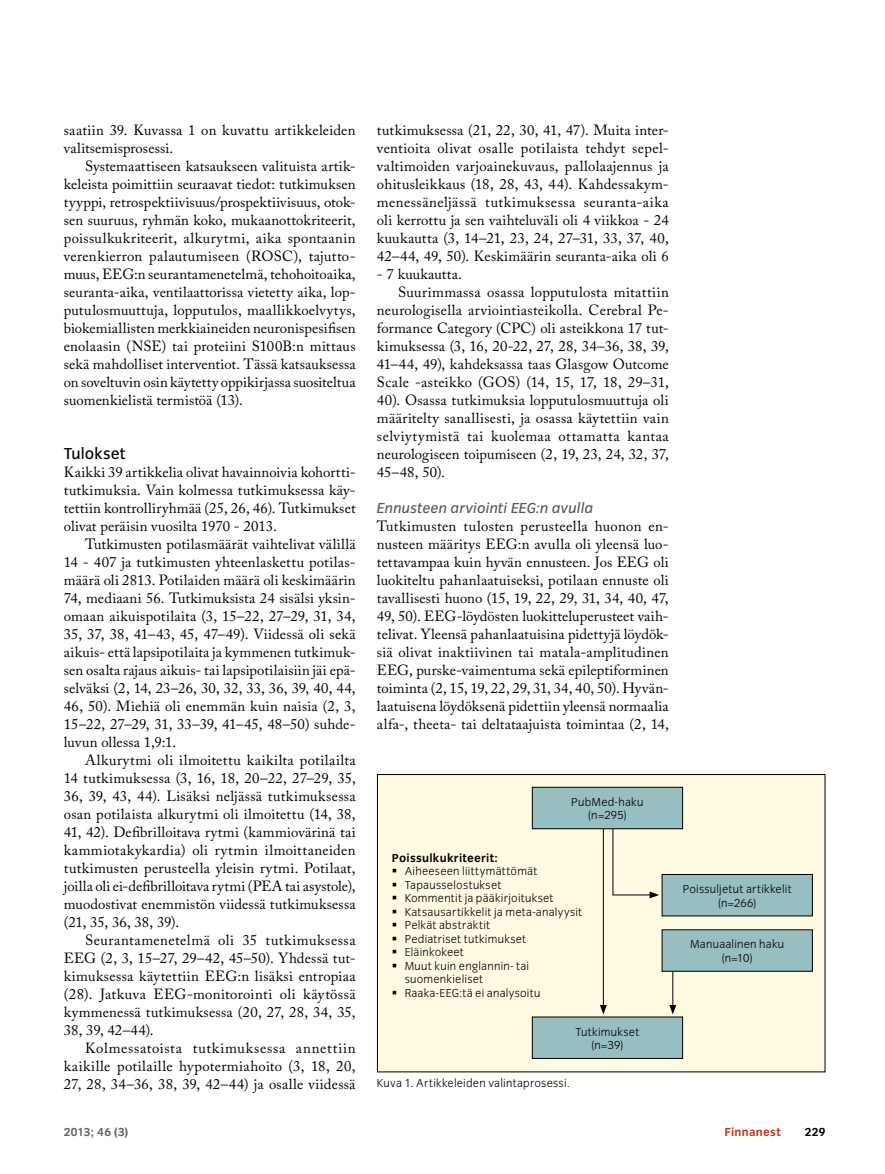
<style>
.page{position:relative;width:885px;height:1174px;background:#fff}
.page>*{position:absolute;margin:0;border:0;box-sizing:border-box;transform-origin:0 0}
.t1{font:16.5px "Congress Sans";letter-spacing:.005em;color:#000}
.t2{font:italic 15px "Congress Sans";letter-spacing:.01em;color:#58585a}
.t3{font:14.7px/18px "Adobe Caslon Pro";letter-spacing:.015em;color:#000;text-align:justify}
.t4{font:14.7px "Adobe Caslon Pro";letter-spacing:.035em;color:#000}
.t5{font:300 12px/13.5px "Congress Sans";letter-spacing:.02em;color:#000;text-align:center}
.t6{font:700 12px "Congress Sans";letter-spacing:.025em;color:#000}
.t7{font:700 12px "Congress Sans";letter-spacing:.015em;color:#646463}
.t8{font:700 12px "Congress Sans";color:#be381c}
</style>
<div class="page">
<div style="left:377px;top:774px;width:448px;height:297px;background:#fffbe3"></div>
<div style="left:377px;top:774px;width:448px;height:298px;border:1px solid #000"></div>
<hr style="left:603px;top:814px;width:1px;height:193px;background:#000">
<svg style="left:600px;top:1005px;width:6px;height:9px"></svg>
<hr style="left:672px;top:958px;width:1px;height:49px;background:#000">
<svg style="left:669px;top:1005px;width:7px;height:9px"></svg>
<svg style="left:612px;top:829px;width:47px;height:69px"></svg>
<div style="left:532px;top:787px;width:150px;height:41px;background:#97bec0"></div>
<div style="left:532px;top:787px;width:151px;height:42px;border:1px solid #000"></div>
<div style="left:532px;top:1017px;width:150px;height:41px;background:#97bec0"></div>
<div style="left:662px;top:874px;width:150px;height:42px;background:#97bec0"></div>
<div style="left:661px;top:874px;width:151px;height:42px;border:1px solid #000"></div>
<div style="left:662px;top:929px;width:150px;height:42px;background:#97bec0"></div>
<p class="t3" style="left:64px;top:121px;width:293px">saatiin 39. Kuvassa 1 on kuvattu artikkeleiden valitsemisprosessi.</p>
<p class="t3" style="left:64px;top:157px;width:293px;text-indent:21px">Systemaattiseen katsaukseen valituista artik&shy;keleista poimittiin seuraavat tiedot: tutkimuksen tyyppi, retrospektiivisuus/prospektiivisuus, otok&shy;sen suuruus, ryhmän koko, mukaanottokriteerit, poissulkukriteerit, alkurytmi, aika spontaanin verenkierron palautumiseen (ROSC), tajutto&shy;muus, EEG:n seurantamenetelmä, tehohoitoaika, seuranta-aika, ventilaattorissa vietetty aika, lop&shy;putulosmuuttuja, lopputulos, maallikkoelvytys, biokemiallisten merkkiaineiden neuronispesifisen enolaasin (NSE) tai proteiini S100B:n mittaus sekä mahdolliset interventiot. Tässä katsauksessa on soveltuvin osin käytetty oppikirjassa suositeltua suomenkielistä termistöä (13).</p>
<p class="t1" style="left:64px;top:444px;width:63px">Tulokset</p>
<p class="t3" style="left:64px;top:463px;width:293px">Kaikki 39 artikkelia olivat havainnoivia kohortti&shy;tutkimuksia. Vain kolmessa tutkimuksessa käy&shy;tettiin kontrolliryhmää (25, 26, 46). Tutkimukset olivat peräisin vuosilta 1970 - 2013.</p>
<p class="t3" style="left:64px;top:535px;width:293px;text-indent:21px">Tutkimusten potilasmäärät vaihtelivat välillä 14 - 407 ja tutkimusten yhteenlaskettu potilas&shy;määrä oli 2813. Potilaiden määrä oli keskimäärin 74, mediaani 56. Tutkimuksista 24 sisälsi yksin&shy;omaan aikuispotilaita (3, 15–22, 27–29, 31, 34, 35, 37, 38, 41–43, 45, 47–49). Viidessä oli sekä aikuis- että lapsipotilaita ja kymmenen tutkimuk&shy;sen osalta rajaus aikuis- tai lapsipotilaisiin jäi epä&shy;selväksi (2, 14, 23–26, 30, 32, 33, 36, 39, 40, 44, 46, 50). Miehiä oli enemmän kuin naisia (2, 3, 15–22, 27–29, 31, 33–39, 41–45, 48–50) suhde&shy;luvun ollessa 1,9:1.</p>
<p class="t3" style="left:64px;top:751px;width:293px;text-indent:21px">Alkurytmi oli ilmoitettu kaikilta potilailta 14 tutkimuksessa (3, 16, 18, 20–22, 27–29, 35, 36, 39, 43, 44). Lisäksi neljässä tutkimuksessa osan potilaista alkurytmi oli ilmoitettu (14, 38, 41, 42). Defibrilloitava rytmi (kammiovärinä tai kammiotakykardia) oli rytmin ilmoittaneiden tutkimusten perusteella yleisin rytmi. Potilaat, joilla oli ei-defibrilloitava rytmi (PEA tai asystole), muodostivat enemmistön viidessä tutkimuksessa (21, 35, 36, 38, 39).</p>
<p class="t3" style="left:64px;top:931px;width:293px;text-indent:21px">Seurantamenetelmä oli 35 tutkimuksessa EEG (2, 3, 15–27, 29–42, 45–50). Yhdessä tut&shy;kimuksessa käytettiin EEG:n lisäksi entropiaa (28). Jatkuva EEG-monitorointi oli käytössä kymmenessä tutkimuksessa (20, 27, 28, 34, 35, 38, 39, 42–44).</p>
<p class="t3" style="left:64px;top:1038px;width:293px;text-indent:21px">Kolmessatoista tutkimuksessa annettiin kaikille potilaille hypotermiahoito (3, 18, 20, 27, 28, 34–36, 38, 39, 42–44) ja osalle viidessä</p>
<p class="t3" style="left:377px;top:120px;width:293px">tutkimuksessa (21, 22, 30, 41, 47). Muita inter&shy;ventioita olivat osalle potilaista tehdyt sepel&shy;valtimoiden varjoainekuvaus, pallolaajennus ja ohitusleikkaus (18, 28, 43, 44). Kahdessakym&shy;menessäneljässä tutkimuksessa seuranta-aika oli kerrottu ja sen vaihteluväli oli 4 viikkoa - 24 kuukautta (3, 14–21, 23, 24, 27–31, 33, 37, 40, 42–44, 49, 50). Keskimäärin seuranta-aika oli 6</p>
<p class="t3" style="left:377px;top:264px;width:87px">- 7 kuukautta.</p>
<p class="t3" style="left:398px;top:282px;width:272px">Suurimmassa osassa lopputulosta mitattiin</p>
<p class="t3" style="left:377px;top:300px;width:293px">neurologisella arviointiasteikolla. Cerebral Pe-</p>
<p class="t3" style="left:377px;top:318px;width:293px">formance Category (CPC) oli asteikkona 17 tut-</p>
<p class="t3" style="left:377px;top:336px;width:293px">kimuksessa (3, 16, 20-22, 27, 28, 34–36, 38, 39,</p>
<p class="t3" style="left:377px;top:354px;width:293px">41–44, 49), kahdeksassa taas Glasgow Outcome</p>
<p class="t3" style="left:377px;top:372px;width:293px">Scale -asteikko (GOS) (14, 15, 17, 18, 29–31,</p>
<p class="t3" style="left:377px;top:390px;width:293px">40). Osassa tutkimuksia lopputulosmuuttuja oli</p>
<p class="t3" style="left:377px;top:408px;width:293px">määritelty sanallisesti, ja osassa käytettiin vain</p>
<p class="t4" style="left:377px;top:427px;width:293px">selviytymistä tai kuolemaa ottamatta kantaa</p>
<p class="t3" style="left:377px;top:444px;width:293px">neurologiseen toipumiseen (2, 19, 23, 24, 32, 37,</p>
<p class="t3" style="left:377px;top:462px;width:70px">45–48, 50).</p>
<p class="t2" style="left:377px;top:499px;width:218px">Ennusteen arviointi EEG:n avulla</p>
<p class="t3" style="left:377px;top:517px;width:293px">Tutkimusten tulosten perusteella huonon en&shy;nusteen määritys EEG:n avulla oli yleensä luo&shy;tettavampaa kuin hyvän ennusteen. Jos EEG oli luokiteltu pahanlaatuiseksi, potilaan ennuste oli tavallisesti huono (15, 19, 22, 29, 31, 34, 40, 47, 49, 50). EEG-löydösten luokitteluperusteet vaih&shy;telivat. Yleensä pahanlaatuisina pidettyjä löydök&shy;siä olivat inaktiivinen tai matala-amplitudinen EEG, purske-vaimentuma sekä epileptiforminen toiminta (2, 15, 19, 22, 29, 31, 34, 40, 50). Hyvän&shy;laatuisena löydöksenä pidettiin yleensä normaalia alfa-, theeta- tai deltataajuista toimintaa (2, 14,</p>
<p class="t5" style="left:571px;top:795px;width:74px">PubMed-haku (n=295)</p>
<p class="t6" style="left:392px;top:851px;width:107px">Poissulkukriteerit:</p>
<p class="t5" style="left:404px;top:864px;width:179px;text-align:left">Aiheeseen liittymättömät<br>Tapausselostukset<br>Kommentit ja pääkirjoitukset<br>Katsausartikkelit ja meta-analyysit<br>Pelkät abstraktit<br>Pediatriset tutkimukset<br>Eläinkokeet<br>Muut kuin englannin- tai suomenkieliset<br>Raaka-EEG:tä ei analysoitu</p>
<p class="t5" style="left:575px;top:1025px;width:65px">Tutkimukset (n=39)</p>
<p class="t5" style="left:377px;top:1076px;width:194px">Kuva 1. Artikkeleiden valintaprosessi.</p>
<p class="t5" style="left:682px;top:882px;width:110px">Poissuljetut artikkelit (n=266)</p>
<p class="t5" style="left:690px;top:937px;width:96px">Manuaalinen haku (n=10)</p>
<p class="t7" style="left:64px;top:1125px;width:66px">2013; 46 (3)</p>
<p class="t8" style="left:724px;top:1125px;width:58px">Finnanest</p>
<p class="t6" style="left:804px;top:1125px;width:22px">229</p>
</div>
